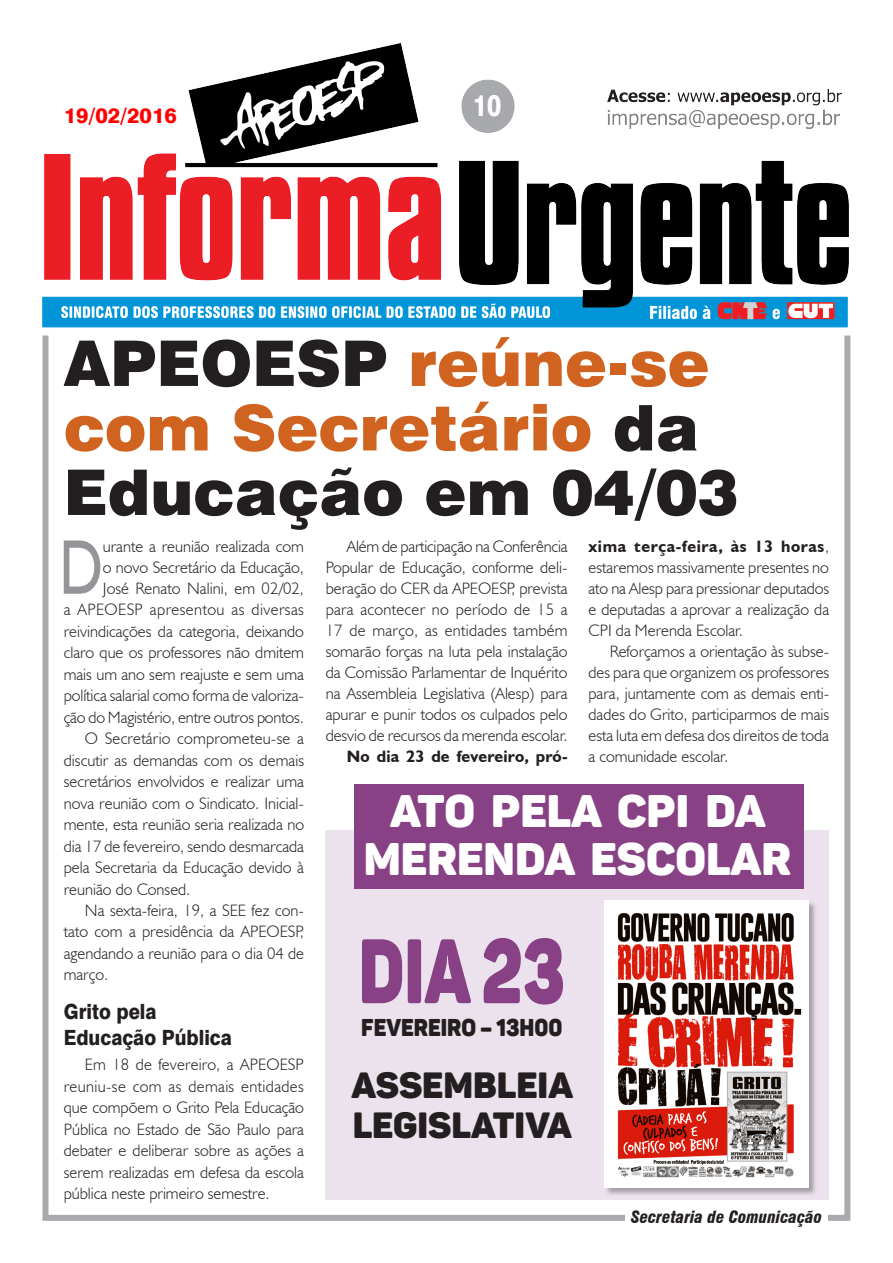
<style>
.page{position:relative;width:893px;height:1263px;background:#fff}
.page>*{position:absolute;margin:0;border:0;box-sizing:border-box;transform-origin:0 0}
.Corpo_do_texto{font:90px "Panton Black Caps";color:#874184;scale:.75 1}
.Corpo_do_texto-2{font:78px "Humanist 521 BT";color:#939598;scale:.75 1}
.Título{font:900 63px/64.5px "Swiss 721 BT";color:#231f20}
.Corpo_do_texto-3{font:45px/48px "Panton Black Caps";color:#fff;text-align:center}
.Corpo_do_texto-4{font:36px/40.5px "Panton Black Caps";color:#231f20}
.t1{font:800 30px "Swiss 721 BT";color:#fff;scale:.8 1}
.Corpo_do_texto-5{font:24px "Panton Black Caps";color:#231f20;scale:.9 1}
.Subtítulo_2{font:800 21px/25.7px "Swiss 721 BT";color:#231f20;scale:.9 1}
.t2{font:800 21px "Swiss 721 BT";color:#f00}
.Corpo_do_texto-6{font:300 16.5px/21px "Humanist 521 BT";color:#231f20;text-align:justify}
.Corpo_do_texto-7{font:700 16.5px "Humanist 521 BT";letter-spacing:.01em;color:#231f20}
.t3{font:italic 900 condensed 16.5px "Swiss 721 BT";color:#231f20}
.s1{color:#d06320}
.s2{font-weight:700}
</style>
<div class="page">
<div style="left:326px;top:830px;width:503px;height:370px;background:#ebe2ed"></div>
<div style="left:42px;top:332px;width:808px;height:889px;border:6px solid #a8a9ad"></div>
<img style="left:43px;top:43px;width:806px;height:285px">
<div style="left:604px;top:900px;width:214px;height:297px;background:#231f20;opacity:.35"></div>
<img style="left:604px;top:900px;width:205px;height:287px">
<div style="left:354px;top:784px;width:450px;height:105px;background:#874184"></div>
<div style="left:626px;top:1209px;width:202px;height:18px;background:#fff"></div>
<p class="t2" style="left:64px;top:103px;width:115px">19/02/2016</p>
<p class="t1" style="left:473px;top:87px;width:37px">10</p>
<p class="Título" style="left:64px;top:331px;width:676px">APEOESP <span class="s1">reúne-se com Secretário</span> da<br>Educação em 04/03</p>
<p class="Corpo_do_texto-6" style="left:326px;top:535px;width:243px;text-indent:21px">Além de participação na Conferência Popular de Educação, conforme deli&shy;beração do CER da APEOESP, prevista para acontecer no período de 15 a 17 de março, as entidades também somarão forças na luta pela instalação da Comissão Parlamentar de Inquérito na Assembleia Legislativa (Alesp) para apurar e punir todos os culpados pelo desvio de recursos da merenda escolar.</p>
<p class="Corpo_do_texto-7" style="left:347px;top:746px;width:222px">No dia 23 de fevereiro, pró-</p>
<p class="Corpo_do_texto-6" style="left:588px;top:535px;width:242px"><span class="s2">xima terça-feira, às 13 horas</span>, estaremos massivamente presentes no ato na Alesp para pressionar deputados e deputadas a aprovar a realização da CPI da Merenda Escolar.</p>
<p class="Corpo_do_texto-6" style="left:588px;top:640px;width:242px;text-indent:21px">Reforçamos a orientação às subse&shy;des para que organizem os professores para, juntamente com as demais enti&shy;dades do Grito, participarmos de mais esta luta em defesa dos direitos de toda a comunidade escolar.</p>
<p class="Corpo_do_texto-6" style="left:64px;top:535px;width:242px;text-align:right">urante a reunião realizada com<br>o novo Secretário da Educação,<br>José Renato Nalini, em 02/02,<br>a APEOESP apresentou as diversas reivindicações da categoria, deixando claro que os professores não dmitem mais um ano sem reajuste e sem uma política salarial como forma de valoriza&shy;ção do Magistério, entre outros pontos.</p>
<p class="Corpo_do_texto-6" style="left:64px;top:727px;width:242px;line-height:21.5px;text-indent:21px">O Secretário comprometeu-se a discutir as demandas com os demais secretários envolvidos e realizar uma nova reunião com o Sindicato. Inicial&shy;mente, esta reunião seria realizada no dia 17 de fevereiro, sendo desmarcada pela Secretaria da Educação devido à reunião do Consed.</p>
<p class="Corpo_do_texto-6" style="left:64px;top:899px;width:242px;line-height:21.5px;text-indent:21px">Na sexta-feira, 19, a SEE fez con&shy;tato com a presidência da APEOESP, agendando a reunião para o dia 04 de março.</p>
<p class="Subtítulo_2" style="left:64px;top:998px;width:188px">Grito pela<br>Educação Pública</p>
<p class="Corpo_do_texto-6" style="left:64px;top:1054px;width:242px;line-height:21.5px;text-indent:21px">Em 18 de fevereiro, a APEOESP reuniu-se com as demais entidades que compõem o Grito Pela Educação Pública no Estado de São Paulo para debater e deliberar sobre as ações a serem realizadas em defesa da escola pública neste primeiro semestre.</p>
<p class="Corpo_do_texto-2" style="left:59px;top:519px;width:59px">D</p>
<p class="Corpo_do_texto-3" style="left:364px;top:786px;width:429px">ATO PELA CPI DA<br>MERENDA ESCOLAR</p>
<p class="Corpo_do_texto" style="left:359px;top:913px;width:277px">DIA 23</p>
<p class="Corpo_do_texto-5" style="left:361px;top:1012px;width:225px">FEVEREIRO – 13H00</p>
<p class="Corpo_do_texto-4" style="left:352px;top:1064px;width:223px">ASSEMBLEIA<br>LEGISLATIVA</p>
<p class="t3" style="left:631px;top:1206px;width:192px">Secretaria de Comunicação</p>
</div>
